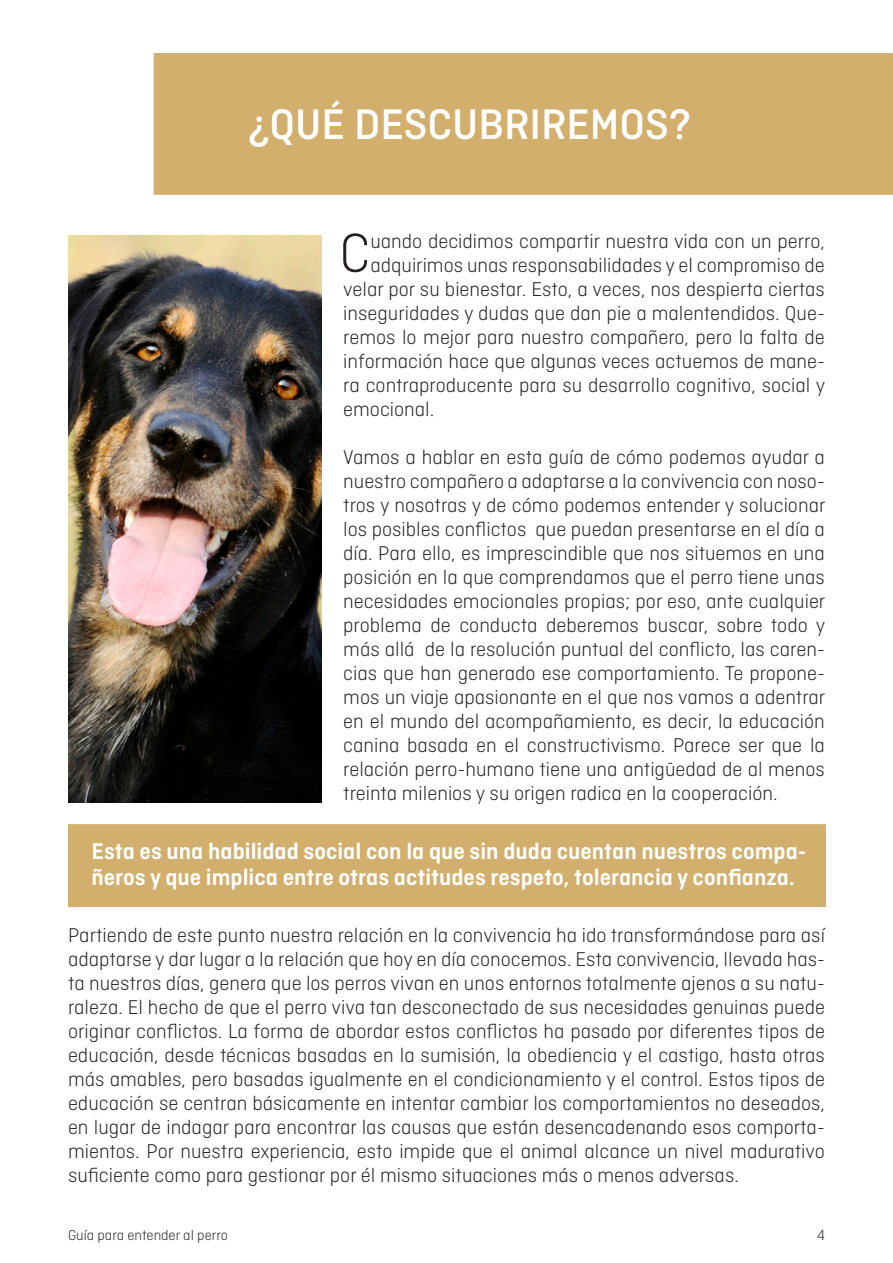
<style>
.page{position:relative;width:893px;height:1263px;background:#fff}
.page>*{position:absolute;margin:0;border:0;box-sizing:border-box;transform-origin:0 0}
.t1{font:300 57.6px "Ciutadella";color:#231f20}
.t2{font:500 45px "Ciutadella";color:#fff}
.t3{font:600 24px/25.5px "Ciutadella";color:#fff}
.t4{font:300 21px/24px "Ciutadella";color:#231f20;text-align:justify}
.t5{font:300 15px "Ciutadella";color:#231f20}
</style>
<div class="page">
<div style="left:68px;top:824px;width:758px;height:83px;background:#d2af6d;border:2px solid #d2af6d"></div>
<div style="left:154px;top:54px;width:738px;height:140px;background:#d2af6d"></div>
<div style="left:154px;top:53px;width:739px;height:142px;border:2px solid #d2af6d"></div>
<img style="left:68px;top:235px;width:253px;height:568px">
<h2 class="t2" style="left:248px;top:100px;width:444px">¿QUÉ DESCUBRIREMOS?</h2>
<h1 class="t1" style="left:339px;top:228px;width:33px">C</h1>
<p class="t4" style="left:370px;top:230px;width:456px">uando decidimos compartir nuestra vida con un perro,</p>
<p class="t4" style="left:370px;top:254px;width:456px">adquirimos unas responsabilidades y el compromiso de</p>
<p class="t4" style="left:343px;top:278px;width:483px">velar por su bienestar. Esto, a veces, nos despierta ciertas</p>
<p class="t4" style="left:343px;top:302px;width:483px">inseguridades y dudas que dan pie a malentendidos. Que-</p>
<p class="t4" style="left:343px;top:326px;width:483px">remos lo mejor para nuestro compañero, pero la falta de</p>
<p class="t4" style="left:343px;top:350px;width:483px">información hace que algunas veces actuemos de mane-</p>
<p class="t4" style="left:343px;top:374px;width:484px">ra contraproducente para su desarrollo cognitivo, social y</p>
<p class="t4" style="left:343px;top:398px;width:93px">emocional.</p>
<p class="t4" style="left:343px;top:446px;width:484px">Vamos a hablar en esta guía de cómo podemos ayudar a nuestro compañero a adaptarse a la convivencia con noso&shy;tros y nosotras y de cómo podemos entender y solucionar los posibles conflictos que puedan presentarse en el día a día. Para ello, es imprescindible que nos situemos en una posición en la que comprendamos que el perro tiene unas necesidades emocionales propias; por eso, ante cualquier problema de conducta deberemos buscar, sobre todo y más allá de la resolución puntual del conflicto, las caren&shy;cias que han generado ese comportamiento. Te propone&shy;mos un viaje apasionante en el que nos vamos a adentrar en el mundo del acompañamiento, es decir, la educación canina basada en el constructivismo. Parece ser que la relación perro-humano tiene una antigüedad de al menos treinta milenios y su origen radica en la cooperación.</p>
<p class="t3" style="left:91px;top:839px;width:716px">Esta es una habilidad social con la que sin duda cuentan nuestros compa&shy;ñeros y que implica entre otras actitudes respeto, tolerancia y confianza.</p>
<p class="t4" style="left:68px;top:924px;width:758px">Partiendo de este punto nuestra relación en la convivencia ha ido transformándose para así adaptarse y dar lugar a la relación que hoy en día conocemos. Esta convivencia, llevada has&shy;ta nuestros días, genera que los perros vivan en unos entornos totalmente ajenos a su natu&shy;raleza. El hecho de que el perro viva tan desconectado de sus necesidades genuinas puede originar conflictos. La forma de abordar estos conflictos ha pasado por diferentes tipos de educación, desde técnicas basadas en la sumisión, la obediencia y el castigo, hasta otras más amables, pero basadas igualmente en el condicionamiento y el control. Estos tipos de educación se centran básicamente en intentar cambiar los comportamientos no deseados, en lugar de indagar para encontrar las causas que están desencadenando esos comporta&shy;mientos. Por nuestra experiencia, esto impide que el animal alcance un nivel madurativo suficiente como para gestionar por él mismo situaciones más o menos adversas.</p>
<p class="t5" style="left:68px;top:1228px;width:161px">Guía para entender al perro</p>
<p class="t5" style="left:817px;top:1228px;width:9px">4</p>
</div>
